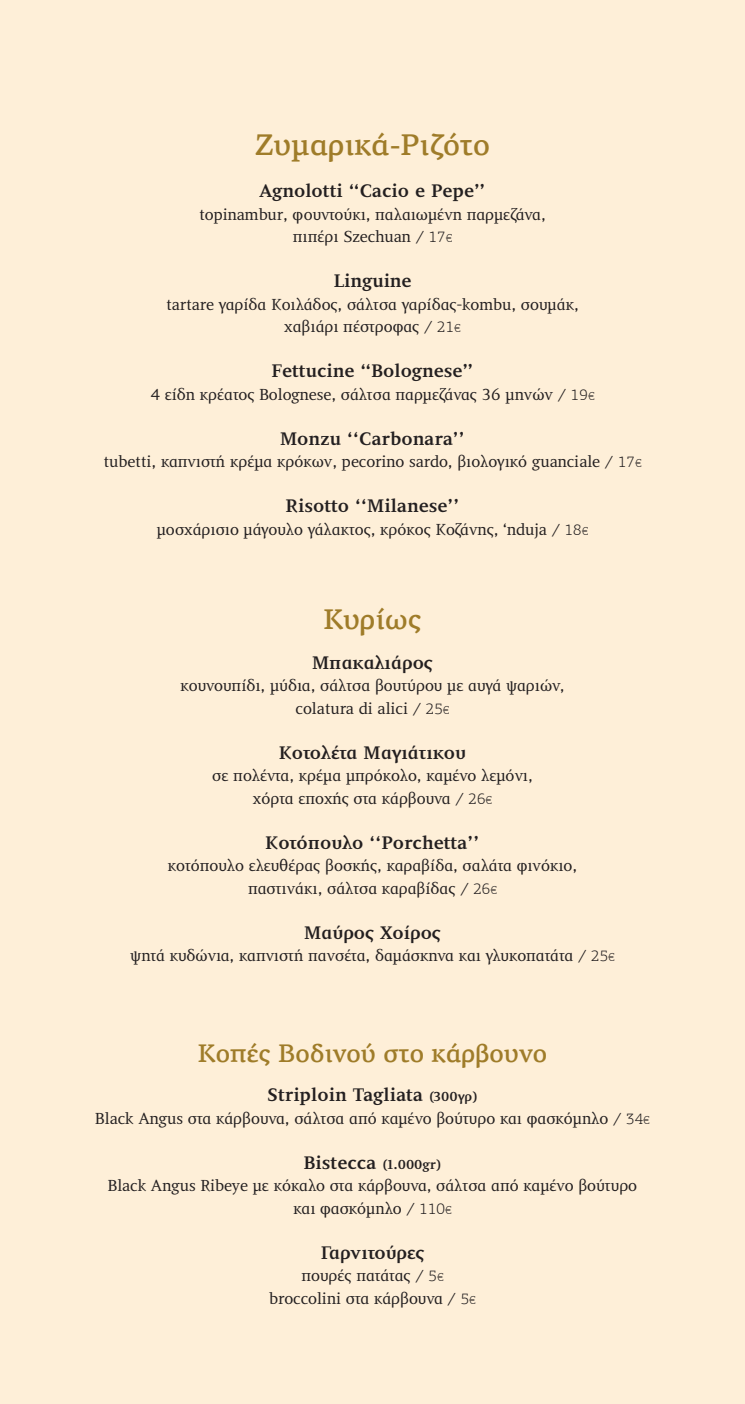
<style>
.page{position:relative;width:745px;height:1404px;background:#fff}
.page>*{position:absolute;margin:0;border:0;box-sizing:border-box;transform-origin:0 0}
.t1{font:500 30px "PF Agora Serif Pro";color:#9f7c29}
.t2{font:500 28.5px "PF Agora Serif Pro";color:#9f7c29}
.t3{font:500 25.5px "PF Agora Serif Pro";color:#9f7c29}
.t4{font:700 18.75px "PF Diplomat";color:#231f20}
.t5{font:16.5px "PF Diplomat";color:#231f20}
.t6{font:700 13.5px "PF Diplomat";color:#231f20}
.s1{font-family:"PF Agora Slab Pro";font-weight:300;font-size:15.75px}
.s2{font-family:"PF Agora Slab Pro";font-weight:300;font-size:12px}
.s3{font-size:13.5px}
.s4{font-size:18.75px}
</style>
<div class="page">
<div style="left:0;top:0;width:744px;height:1403px;background:#feefd8"></div>
<p class="t1" style="left:255px;top:126px;width:236px">Ζυμαρικά-Ριζότο</p>
<p class="t4" style="left:259px;top:181px;width:227px">Agnolotti ‘‘Cacio e Pepe’’</p>
<p class="t5" style="left:199px;top:206px;width:348px">topinambur, φουντούκι, παλαιωμένη παρμεζάνα,</p>
<p class="t5" style="left:292px;top:228px;width:161px">πιπέρι Szechuan / <span class="s1">17</span><span class="s2">€</span></p>
<p class="t4" style="left:333px;top:271px;width:80px">Linguine</p>
<p class="t5" style="left:166px;top:296px;width:413px">tartare γαρίδα Κοιλάδος, σάλτσα γαρίδας-kombu, σουμάκ,</p>
<p class="t5" style="left:284px;top:318px;width:178px">χαβιάρι πέστροφας / <span class="s1">21</span><span class="s2">€</span></p>
<p class="t4" style="left:271px;top:361px;width:203px">Fettucine ‘‘Bolognese’’</p>
<p class="t5" style="left:150px;top:386px;width:445px">4 είδη κρέατος Bolognese, σάλτσα παρμεζάνας 36 μηνών / <span class="s1">19</span><span class="s2">€</span></p>
<p class="t4" style="left:280px;top:428px;width:186px">Monzu ‘‘Carbonara’’</p>
<p class="t5" style="left:103px;top:453px;width:539px">tubetti, καπνιστή κρέμα κρόκων, pecorino sardo, βιολογικό guanciale / <span class="s1">17</span><span class="s2">€</span></p>
<p class="t4" style="left:285px;top:496px;width:175px">Risotto ‘‘Milanese’’</p>
<p class="t5" style="left:157px;top:521px;width:432px">μοσχάρισιο μάγουλο γάλακτος, κρόκος Κοζάνης, ‘nduja / <span class="s1">18</span><span class="s2">€</span></p>
<p class="t2" style="left:323px;top:601px;width:99px">Κυρίως</p>
<p class="t4" style="left:312px;top:652px;width:122px">Μπακαλιάρος</p>
<p class="t5" style="left:180px;top:677px;width:385px">κουνουπίδι, μύδια, σάλτσα βουτύρου με αυγά ψαριών,</p>
<p class="t5" style="left:295px;top:699px;width:155px">colatura di alici / <span class="s1">25</span><span class="s2">€</span></p>
<p class="t4" style="left:279px;top:742px;width:188px">Κοτολέτα Μαγιάτικου</p>
<p class="t5" style="left:212px;top:767px;width:322px">σε πολέντα, κρέμα μπρόκολο, καμένο λεμόνι,</p>
<p class="t5" style="left:253px;top:789px;width:240px">χόρτα εποχής στα κάρβουνα / <span class="s1">26</span><span class="s2">€</span></p>
<p class="t4" style="left:265px;top:832px;width:215px">Κοτόπουλο ‘‘Porchetta’’</p>
<p class="t5" style="left:168px;top:857px;width:410px">κοτόπουλο ελευθέρας βοσκής, καραβίδα, σαλάτα φινόκιο,</p>
<p class="t5" style="left:248px;top:879px;width:250px">παστινάκι, σάλτσα καραβίδας / <span class="s1">26</span><span class="s2">€</span></p>
<p class="t4" style="left:304px;top:922px;width:138px">Μαύρος Χοίρος</p>
<p class="t5" style="left:130px;top:947px;width:485px">ψητά κυδώνια, καπνιστή πανσέτα, δαμάσκηνα και γλυκοπατάτα / <span class="s1">25</span><span class="s2">€</span></p>
<p class="t3" style="left:198px;top:1037px;width:350px">Κοπές Βοδινού στο κάρβουνο</p>
<p class="t4" style="left:267px;top:1084px;width:212px">Striploin Tagliata <span class="s3">(300γρ)</span></p>
<p class="t5" style="left:95px;top:1109px;width:555px">Black Angus στα κάρβουνα, σάλτσα από καμένο βούτυρο και φασκόμηλο / <span class="s1">34</span><span class="s2">€</span></p>
<p class="t6" style="left:303px;top:1156px;width:139px"><span class="s4">Bistecca</span> (1.000gr)</p>
<p class="t5" style="left:108px;top:1176px;width:530px">Black Angus Ribeye με κόκαλο στα κάρβουνα, σάλτσα από καμένο βούτυρο</p>
<p class="t5" style="left:293px;top:1199px;width:159px">και φασκόμηλο / <span class="s1">110</span><span class="s2">€</span></p>
<p class="t4" style="left:320px;top:1241px;width:106px">Γαρνιτούρες</p>
<p class="t5" style="left:301px;top:1266px;width:143px">πουρές πατάτας / <span class="s1">5</span><span class="s2">€</span></p>
<p class="t5" style="left:269px;top:1289px;width:208px">broccolini στα κάρβουνα / <span class="s1">5</span><span class="s2">€</span></p>
</div>
